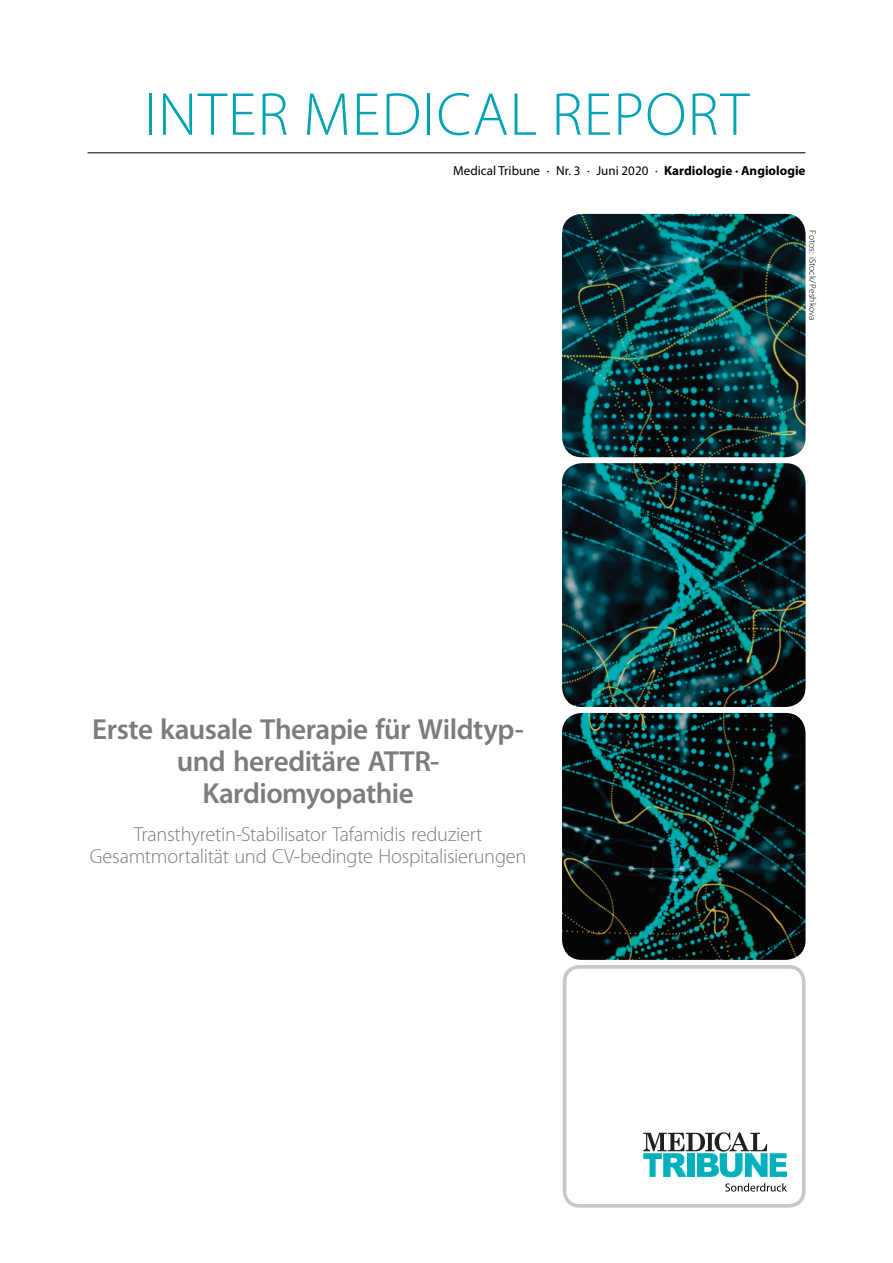
<style>
.page{position:relative;width:893px;height:1263px;background:#fff}
.page>*{position:absolute;margin:0;border:0;box-sizing:border-box;transform-origin:0 0}
.t1{font:300 61.05px "Myriad Pro";letter-spacing:.02em;color:#00a3b4}
.t2{font:600 29.1px/32px "Myriad Pro";letter-spacing:-.02em;color:#7b7c7e;text-align:center}
.t3{font:300 20.4px/21.8px "Myriad Pro";letter-spacing:-.015em;color:#7b7c7e;text-align:center}
.t4{font:13.05px "Myriad Pro";color:#000}
.t5{font:300 9.45px "Myriad Pro";letter-spacing:.015em;color:#000}
.s1{font-weight:700}
</style>
<div class="page">
<div style="left:562px;top:965px;width:243px;height:243px;border:4px solid #c6c7c8;border-radius:15px"></div>
<hr style="left:87px;top:153px;width:718px;height:1px;background:#000">
<svg style="left:643px;top:1132px;width:144px;height:45px"></svg>
<svg style="left:725px;top:1183px;width:62px;height:9px"></svg>
<img style="left:562px;top:214px;width:243px;height:746px">
<h1 class="t1" style="left:144px;top:91px;width:606px">INTER MEDICAL REPORT</h1>
<p class="t4" style="left:453px;top:164px;width:354px">Medical Tribune · Nr. 3 · Juni 2020 · <span class="s1">Kardiologie · Angiologie</span></p>
<h2 class="t2" style="left:92px;top:715px;width:433px">Erste kausale Therapie für Wildtyp&shy;und hereditäre ATTR-<br>Kardiomyopathie</h2>
<p class="t3" style="left:90px;top:825px;width:438px">Transthyretin-Stabilisator Tafamidis reduziert<br>Gesamtmortalität und CV-bedingte Hospitalisierungen</p>
<p class="t5" style="left:816px;top:230px;width:92px;rotate:90deg">Fotos: iStock/Peshkova</p>
</div>
